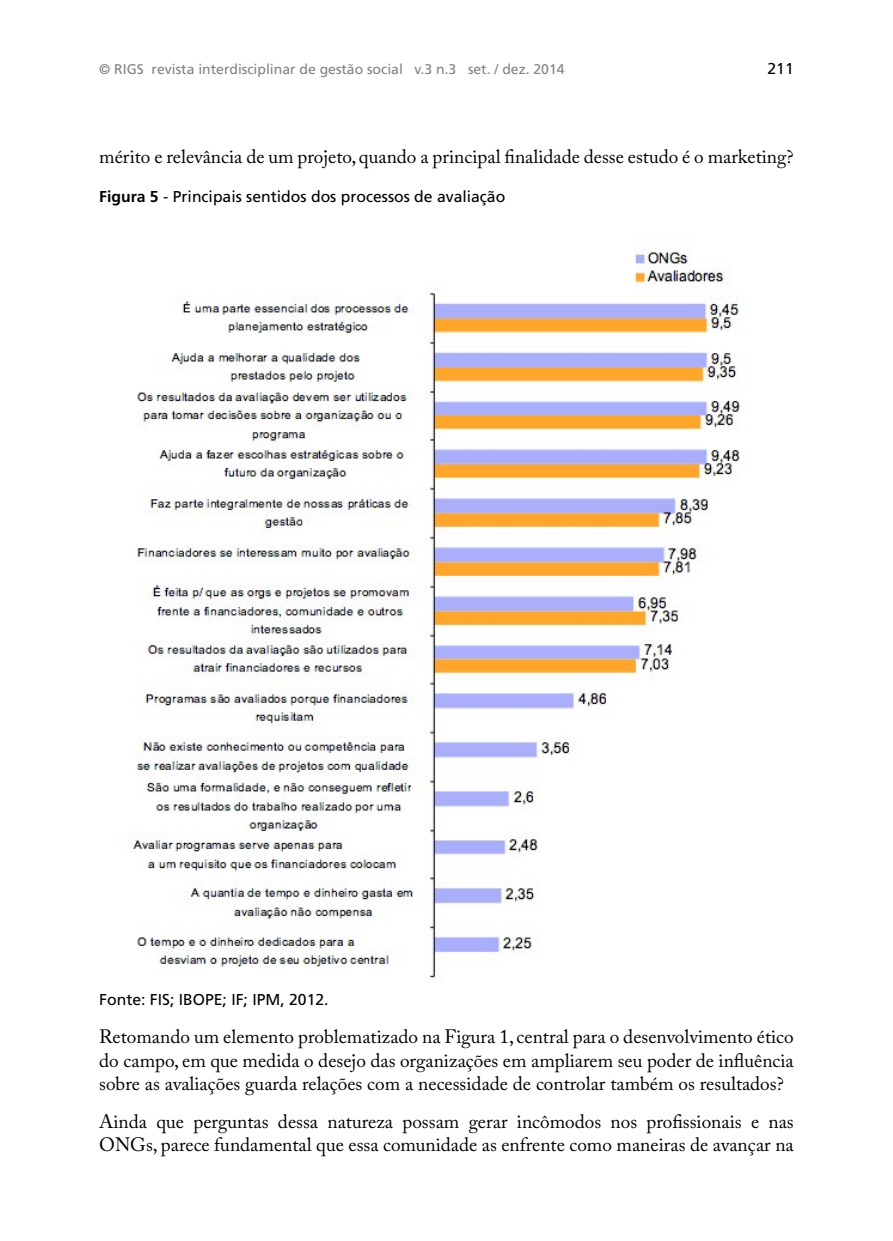
<style>
.page{position:relative;width:893px;height:1241px;background:#fff}
.page>*{position:absolute;margin:0;border:0;box-sizing:border-box;transform-origin:0 0}
.t1{font:19.25px/23.1px "Adobe Caslon Pro";color:#000;text-align:justify}
.t2{font:15.75px "Frutiger LT Std";color:#000}
.t3{font:14px "Frutiger LT Std";color:#808285}
.s1{font-weight:700}
</style>
<div class="page">
<img style="left:133px;top:249px;width:607px;height:729px">
<p class="t3" style="left:99px;top:61px;width:467px">© RIGS revista interdisciplinar de gestão social v.3 n.3 set. / dez. 2014</p>
<p class="t2" style="left:767px;top:60px;width:28px">211</p>
<p class="t1" style="left:99px;top:145px;width:696px">mérito e relevância de um projeto, quando a principal finalidade desse estudo é o marketing?</p>
<p class="t2" style="left:99px;top:187px;width:408px"><span class="s1">Figura 5</span> - Principais sentidos dos processos de avaliação</p>
<p class="t2" style="left:99px;top:990px;width:231px">Fonte: FIS; IBOPE; IF; IPM, 2012.</p>
<p class="t1" style="left:99px;top:1025px;width:696px">Retomando um elemento problematizado na Figura 1, central para o desenvolvimento ético do campo, em que medida o desejo das organizações em ampliarem seu poder de influência sobre as avaliações guarda relações com a necessidade de controlar também os resultados?</p>
<p class="t1" style="left:99px;top:1109px;width:696px">Ainda que perguntas dessa natureza possam gerar incômodos nos profissionais e nas<br>ONGs, parece fundamental que essa comunidade as enfrente como maneiras de avançar na</p>
</div>
